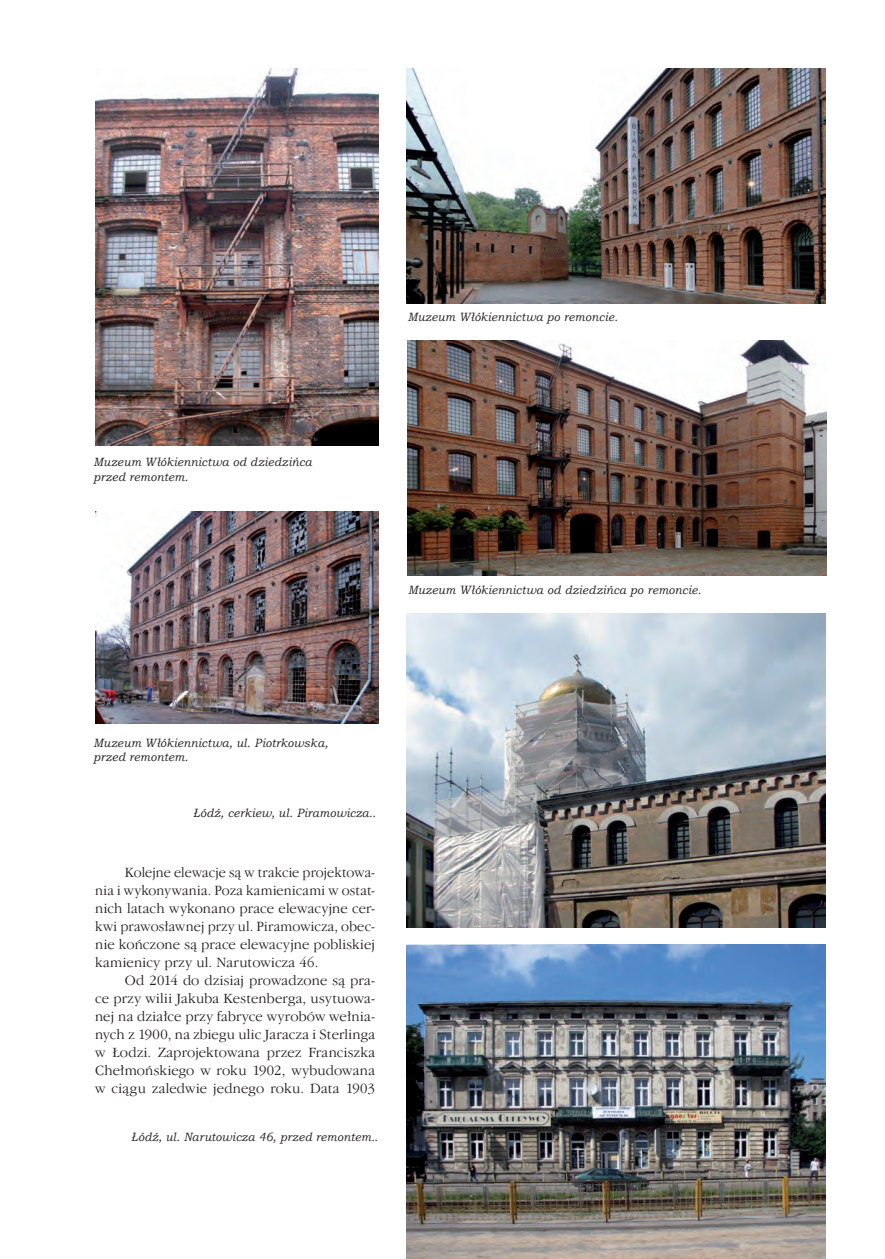
<style>
.page{position:relative;width:885px;height:1259px;background:#fff}
.page>*{position:absolute;margin:0;border:0;box-sizing:border-box;transform-origin:0 0}
.t1{font:14.7px/18px "Garmd ITC Lt PL";letter-spacing:.015em;color:#231f20;text-align:justify}
.t2{font:14.7px/18px "Garmd ITC Lt PL";letter-spacing:.015em;color:#231f20;text-align:justify;scale:.96 1}
.t3{font:italic 12px/14.2px "Bookman Old Style";letter-spacing:.02em;color:#231f20;scale:.95 1}
</style>
<div class="page">
<img style="left:407px;top:340px;width:419px;height:235px">
<img style="left:95px;top:68px;width:283px;height:377px">
<img style="left:406px;top:68px;width:419px;height:236px">
<img style="left:95px;top:511px;width:283px;height:212px">
<img style="left:406px;top:613px;width:419px;height:314px">
<img style="left:406px;top:945px;width:419px;height:314px">
<p class="t3" style="left:94px;top:455px;width:231px">Muzeum Włókiennictwa od dziedzińca przed remontem.</p>
<p class="t3" style="left:407px;top:309px;width:223px">Muzeum Włókiennictwa po remoncie.</p>
<p class="t3" style="left:408px;top:583px;width:310px">Muzeum Włókiennictwa od dziedzińca po remoncie.</p>
<p class="t3" style="left:94px;top:735px;width:248px">Muzeum Włókiennictwa, ul. Piotrkowska, przed remontem.</p>
<p class="t3" style="left:193px;top:806px;width:194px">Łódź, cerkiew, ul. Piramowicza..</p>
<p class="t2" style="left:95px;top:863px;width:293px;text-indent:30px">Kolejne elewacje są w trakcie projektowa&shy;nia i wykonywania. Poza kamienicami w ostat&shy;nich latach wykonano prace elewacyjne cer&shy;kwi prawosławnej przy ul. Piramowicza, obec&shy;nie kończone są prace elewacyjne pobliskiej kamienicy przy ul. Narutowicza 46.</p>
<p class="t1" style="left:95px;top:971px;width:281px;text-indent:30px">Od 2014 do dzisiaj prowadzone są pra&shy;ce przy wilii Jakuba Kestenberga, usytuowa&shy;nej na działce przy fabryce wyrobów wełnia&shy;nych z 1900, na zbiegu ulic Jaracza i Sterlinga w Łodzi. Zaprojektowana przez Franciszka Chełmońskiego w roku 1902, wybudowana w ciągu zaledwie jednego roku. Data 1903</p>
<p class="t3" style="left:131px;top:1130px;width:261px">Łódź, ul. Narutowicza 46, przed remontem..</p>
</div>
